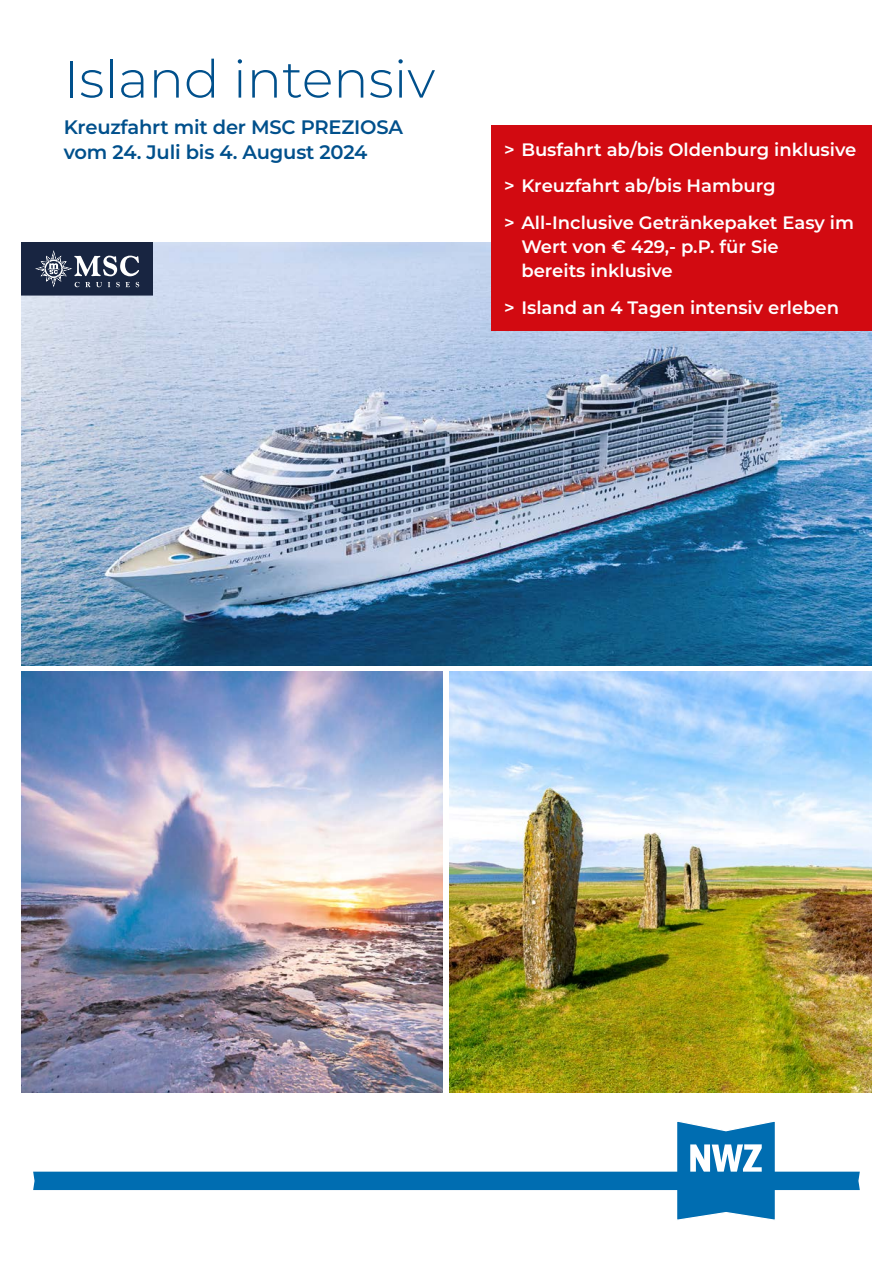
<style>
.page{position:relative;width:893px;height:1263px;background:#fff}
.page>*{position:absolute;margin:0;border:0;box-sizing:border-box;transform-origin:0 0}
.t1{font:300 52.5px "Montserrat";color:#00508c}
.t2{font:600 19.5px/25.5px "Montserrat";letter-spacing:-.01em;color:#00508c}
.t3{font:600 18px/36.8px "Montserrat";color:#fff}
</style>
<div class="page">
<svg style="left:33px;top:1121px;width:827px;height:99px"></svg>
<img style="left:21px;top:242px;width:851px;height:423px">
<div style="left:492px;top:125px;width:380px;height:206px;background:#d20a11"></div>
<img style="left:449px;top:672px;width:423px;height:421px">
<img style="left:21px;top:672px;width:421px;height:421px">
<div style="left:21px;top:242px;width:132px;height:53px;background:#182541"></div>
<svg style="left:35px;top:250px;width:104px;height:37px"></svg>
<h1 class="t1" style="left:64px;top:43px;width:373px">Island intensiv</h1>
<p class="t2" style="left:64px;top:113px;width:341px">Kreuzfahrt mit der MSC PREZIOSA vom 24. Juli bis 4. August 2024</p>
<p class="t3" style="left:504px;top:130px;width:354px">&gt; Busfahrt ab/bis Oldenburg inklusive &gt; Kreuzfahrt ab/bis Hamburg<br>&gt; All-Inclusive Getränkepaket Easy im</p>
<p class="t3" style="left:521px;top:234px;width:259px;line-height:24px">Wert von € 429,- p.P. für Sie bereits inklusive</p>
<p class="t3" style="left:504px;top:288px;width:336px">&gt; Island an 4 Tagen intensiv erleben</p>
</div>
